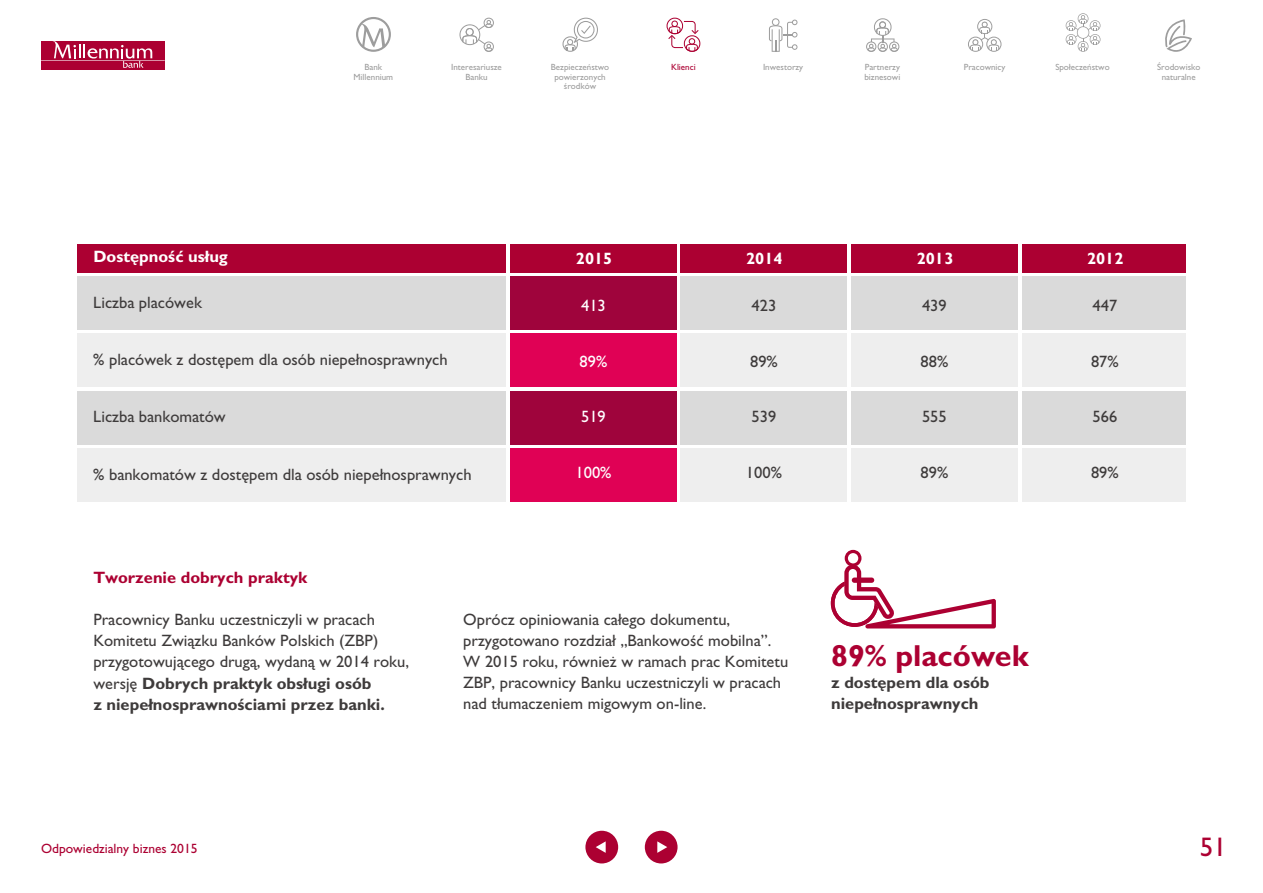
<style>
.page{position:relative;width:1263px;height:893px;background:#fff}
.page>*{position:absolute;margin:0;border:0;box-sizing:border-box;transform-origin:0 0}
.t1{font:700 30.6px "Gill Sans";color:#ac0032}
.t2{font:27px "Gill Sans";color:#ac0032}
.t3{font:16.5px/21px "Gill Sans";color:#3e3b3b}
.t4{font:700 16.5px/21.5px "Gill Sans";color:#3e3b3b}
.t5{font:700 16.5px "Gill Sans";color:#fff}
.t6{font:700 16.5px "Gill Sans";color:#ac0032}
.t7{font:16.5px "Gill Sans";color:#fff}
.t8{font:13.5px "Gill Sans";color:#ac0032}
.t9{font:9px/9.4px "Gill Sans";color:#9d9d9d;text-align:center}
.t10{font:9px "Gill Sans";color:#ac0032}
.s1{font-weight:700}
</style>
<div class="page">
<div style="left:41px;top:41px;width:124px;height:29px;background:#ac0032"></div>
<svg style="left:41px;top:41px;width:124px;height:27px"></svg>
<div style="left:585px;top:831px;width:33px;height:32px;background:#ac0032;border-radius:50%"></div>
<div style="left:645px;top:831px;width:32px;height:32px;background:#ac0032;border-radius:50%"></div>
<svg style="left:657px;top:841px;width:10px;height:12px"></svg>
<svg style="left:596px;top:841px;width:10px;height:12px"></svg>
<svg style="left:666px;top:18px;width:34px;height:34px"></svg>
<svg style="left:459px;top:18px;width:35px;height:34px"></svg>
<svg style="left:356px;top:17px;width:35px;height:35px"></svg>
<svg style="left:562px;top:18px;width:36px;height:34px"></svg>
<svg style="left:769px;top:18px;width:28px;height:34px"></svg>
<svg style="left:866px;top:18px;width:33px;height:34px"></svg>
<svg style="left:968px;top:19px;width:33px;height:33px"></svg>
<svg style="left:1165px;top:19px;width:27px;height:33px"></svg>
<svg style="left:1066px;top:13px;width:34px;height:39px"></svg>
<div style="left:78px;top:276px;width:428px;height:54px;background:#dadada"></div>
<div style="left:78px;top:391px;width:428px;height:53px;background:#dadada"></div>
<div style="left:510px;top:276px;width:167px;height:54px;background:#9f043c"></div>
<div style="left:510px;top:391px;width:167px;height:53px;background:#9f043c"></div>
<div style="left:681px;top:276px;width:166px;height:54px;background:#dadada"></div>
<div style="left:681px;top:391px;width:166px;height:53px;background:#dadada"></div>
<div style="left:851px;top:276px;width:167px;height:54px;background:#dadada"></div>
<div style="left:851px;top:391px;width:167px;height:53px;background:#dadada"></div>
<div style="left:1022px;top:276px;width:163px;height:54px;background:#dadada"></div>
<div style="left:1022px;top:391px;width:163px;height:53px;background:#dadada"></div>
<div style="left:78px;top:334px;width:428px;height:53px;background:#eee"></div>
<div style="left:78px;top:448px;width:428px;height:54px;background:#eee"></div>
<div style="left:510px;top:334px;width:167px;height:53px;background:#e00155"></div>
<div style="left:510px;top:448px;width:167px;height:54px;background:#e00155"></div>
<div style="left:681px;top:334px;width:166px;height:53px;background:#eee"></div>
<div style="left:681px;top:448px;width:166px;height:54px;background:#eee"></div>
<div style="left:851px;top:334px;width:167px;height:53px;background:#eee"></div>
<div style="left:851px;top:448px;width:167px;height:54px;background:#eee"></div>
<div style="left:1022px;top:334px;width:163px;height:53px;background:#eee"></div>
<div style="left:1022px;top:448px;width:163px;height:54px;background:#eee"></div>
<div style="left:510px;top:244px;width:167px;height:28px;background:#ac0032"></div>
<div style="left:78px;top:244px;width:428px;height:28px;background:#ac0032"></div>
<div style="left:681px;top:244px;width:166px;height:28px;background:#ac0032"></div>
<div style="left:851px;top:244px;width:167px;height:28px;background:#ac0032"></div>
<div style="left:1022px;top:244px;width:163px;height:28px;background:#ac0032"></div>
<svg style="left:831px;top:550px;width:165px;height:78px"></svg>
<p class="t9" style="left:354px;top:62px;width:41px">Bank<br>Millennium</p>
<p class="t10" style="left:671px;top:62px;width:26px">Klienci</p>
<p class="t9" style="left:763px;top:62px;width:42px">Inwestorzy</p>
<p class="t9" style="left:864px;top:62px;width:37px;text-align:left">Partnerzy biznesowi</p>
<p class="t9" style="left:964px;top:62px;width:43px">Pracownicy</p>
<p class="t9" style="left:1055px;top:62px;width:56px">Społeczeństwo</p>
<p class="t9" style="left:1157px;top:62px;width:45px">Środowisko naturalne</p>
<p class="t9" style="left:451px;top:62px;width:52px">Interesariusze<br>Banku</p>
<p class="t9" style="left:551px;top:62px;width:60px">Bezpieczeństwo powierzonych środków</p>
<p class="t5" style="left:93px;top:247px;width:136px">Dostępność usług</p>
<p class="t5" style="left:576px;top:248px;width:38px">2015</p>
<p class="t5" style="left:746px;top:248px;width:38px">2014</p>
<p class="t5" style="left:917px;top:248px;width:38px">2013</p>
<p class="t5" style="left:1087px;top:248px;width:38px">2012</p>
<p class="t7" style="left:581px;top:296px;width:26px">413</p>
<p class="t3" style="left:93px;top:292px;width:110px">Liczba placówek</p>
<p class="t3" style="left:1092px;top:295px;width:26px">447</p>
<p class="t3" style="left:922px;top:295px;width:26px">439</p>
<p class="t3" style="left:751px;top:295px;width:26px">423</p>
<p class="t3" style="left:93px;top:349px;width:356px">% placówek z dostępem dla osób niepełnosprawnych</p>
<p class="t7" style="left:580px;top:352px;width:29px">89%</p>
<p class="t3" style="left:750px;top:351px;width:29px">89%</p>
<p class="t3" style="left:920px;top:351px;width:29px">88%</p>
<p class="t3" style="left:1091px;top:351px;width:29px">87%</p>
<p class="t3" style="left:93px;top:406px;width:134px">Liczba bankomatów</p>
<p class="t7" style="left:581px;top:407px;width:26px">519</p>
<p class="t3" style="left:751px;top:406px;width:26px">539</p>
<p class="t3" style="left:922px;top:406px;width:26px">555</p>
<p class="t3" style="left:1092px;top:406px;width:26px">566</p>
<p class="t3" style="left:93px;top:463px;width:380px">% bankomatów z dostępem dla osób niepełnosprawnych</p>
<p class="t7" style="left:575px;top:463px;width:37px">100%</p>
<p class="t3" style="left:746px;top:462px;width:37px">100%</p>
<p class="t3" style="left:920px;top:462px;width:29px">89%</p>
<p class="t3" style="left:1091px;top:462px;width:29px">89%</p>
<p class="t6" style="left:93px;top:568px;width:215px">Tworzenie dobrych praktyk</p>
<p class="t3" style="left:93px;top:609px;width:317px">Pracownicy Banku uczestniczyli w pracach Komitetu Związku Banków Polskich (ZBP) przygotowującego drugą, wydaną w 2014 roku, wersję <span class="s1">Dobrych praktyk obsługi osób<br>z niepełnosprawnościami przez banki.</span></p>
<p class="t3" style="left:463px;top:609px;width:327px">Oprócz opiniowania całego dokumentu, przygotowano rozdział „Bankowość mobilna”.<br>W 2015 roku, również w ramach prac Komitetu ZBP, pracownicy Banku uczestniczyli w pracach nad tłumaczeniem migowym on-line.</p>
<h1 class="t1" style="left:831px;top:637px;width:199px">89% placówek</h1>
<p class="t4" style="left:831px;top:671px;width:160px">z dostępem dla osób niepełnosprawnych</p>
<p class="t8" style="left:41px;top:841px;width:158px">Odpowiedzialny biznes 2015</p>
<h2 class="t2" style="left:1200px;top:831px;width:28px">51</h2>
</div>
